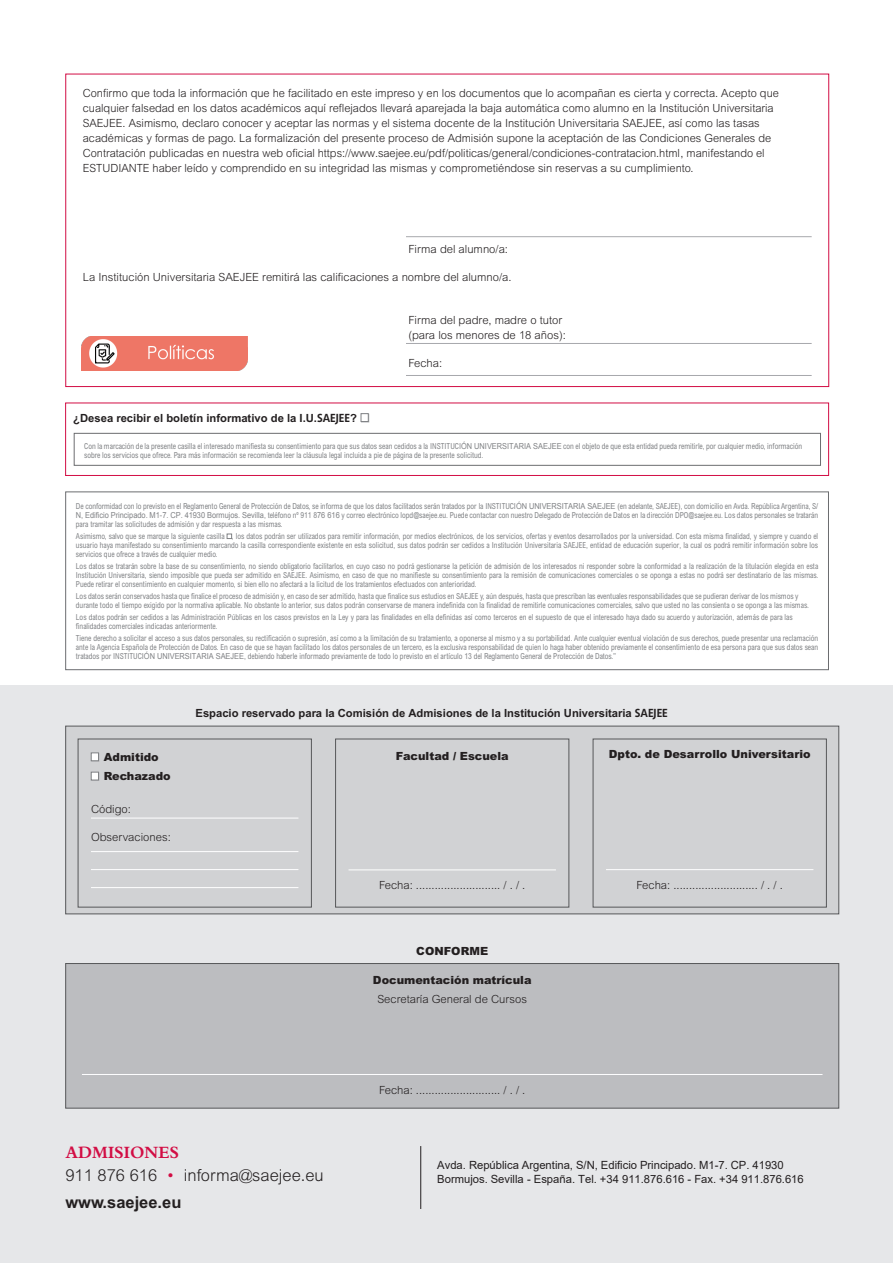
<style>
.page{position:relative;width:893px;height:1263px;background:#fff}
.page>*{position:absolute;margin:0;border:0;box-sizing:border-box;transform-origin:0 0}
.t1{font:700 18px "Bembo Std";color:#d20d44;scale:.95 1}
.t2{font:300 16.5px "Arial MT Pro";color:#231f20}
.t3{font:700 16.5px "Arial MT Pro";color:#231f20}
.t4{font:300 11.25px/15px "Arial MT Pro";color:#231f20}
.t5{font:700 11.25px "Arial MT Pro";color:#231f20}
.t6{font:11.25px "Arial";color:#231f20}
.t7{font:900 11.25px/19.2px "Arial MT Pro";color:#231f20}
.t8{font:condensed 8.25px/9px "Arial MT Pro";color:#808285;text-align:justify;scale:.9 1}
.s1{font-family:"Daxline Pro"}
.s2{font-family:"Arial";font-stretch:normal}
.s3{color:#d20d44}
</style>
<div class="page">
<div style="left:0;top:686px;width:893px;height:577px;background:#e6e7e9"></div>
<hr style="left:406px;top:236px;width:406px;height:1px;background:#a8a9ad">
<hr style="left:406px;top:343px;width:406px;height:1px;background:#a8a9ad">
<hr style="left:406px;top:375px;width:406px;height:1px;background:#a8a9ad">
<div style="left:65px;top:726px;width:774px;height:188px;background:#d1d2d4;border:1px solid #57585a"></div>
<hr style="left:91px;top:818px;width:207px;height:1px;background:#fff">
<hr style="left:91px;top:851px;width:207px;height:1px;background:#fff">
<hr style="left:91px;top:869px;width:207px;height:1px;background:#fff">
<hr style="left:91px;top:887px;width:207px;height:1px;background:#fff">
<div style="left:91px;top:753px;width:8px;height:8px;background:#fff;border:1px solid #808285"></div>
<div style="left:91px;top:772px;width:8px;height:9px;background:#9d9ea1"></div>
<div style="left:91px;top:772px;width:8px;height:8px;background:#fff;border:1px solid #808285"></div>
<div style="left:78px;top:739px;width:234px;height:168px;border:1px solid #57585a"></div>
<hr style="left:348px;top:869px;width:208px;height:1px;background:#fff">
<div style="left:335px;top:739px;width:234px;height:168px;border:1px solid #57585a"></div>
<hr style="left:606px;top:869px;width:207px;height:1px;background:#fff">
<div style="left:593px;top:739px;width:234px;height:168px;border:1px solid #57585a"></div>
<div style="left:65px;top:963px;width:774px;height:145px;background:#bcbdc0;border:1px solid #57585a"></div>
<hr style="left:82px;top:1074px;width:740px;height:1px;background:#fff">
<hr style="left:420px;top:1146px;width:1px;height:63px;background:#231f20">
<div style="left:65px;top:492px;width:764px;height:178px;border:1px solid #6c6d70"></div>
<svg style="left:227px;top:534px;width:5px;height:5px"></svg>
<div style="left:65px;top:403px;width:764px;height:73px;border:1px solid #d20d44"></div>
<div style="left:361px;top:414px;width:8px;height:8px;background:#8f9194"></div>
<div style="left:361px;top:413px;width:7px;height:9px;background:#fff;border:1px solid #808285"></div>
<div style="left:74px;top:433px;width:747px;height:32px;border:1px solid #6c6d70"></div>
<img style="left:82px;top:336px;width:165px;height:35px">
<p class="t4" style="left:83px;top:86px;width:698px">Confirmo que toda la información que he facilitado en este impreso y en los documentos que lo acompañan es cierta y correcta. Acepto que cualquier falsedad en los datos académicos aquí reflejados llevará aparejada la baja automática como alumno en la Institución Universitaria SAEJEE. Asimismo, declaro conocer y aceptar las normas y el sistema docente de la Institución Universitaria SAEJEE, así como las tasas académicas y formas de pago. La formalización del presente proceso de Admisión supone la aceptación de las Condiciones Generales de Contratación publicadas en nuestra web oficial https://www.saejee.eu/pdf/politicas/general/condiciones-contratacion.html, manifestando el ESTUDIANTE haber leído y comprendido en su integridad las mismas y comprometiéndose sin reservas a su cumplimiento.</p>
<h3 class="t4" style="left:408px;top:242px;width:101px">Firma del alumno/a:</h3>
<h3 class="t4" style="left:83px;top:270px;width:430px">La Institución Universitaria SAEJEE remitirá las calificaciones a nombre del alumno/a.</h3>
<h3 class="t4" style="left:408px;top:313px;width:159px">Firma del padre, madre o tutor (para los menores de 18 años):</h3>
<h3 class="t4" style="left:408px;top:356px;width:35px">Fecha:</h3>
<h3 class="t5" style="left:73px;top:412px;width:285px">¿Desea recibir el boletín informativo de la I.U.<span class="s1">SAEJEE</span>?</h3>
<p class="t8" style="left:84px;top:442px;width:799px">Con la marcación de la presente casilla el interesado manifiesta su consentimiento para que sus datos sean cedidos a la INSTITUCI<span class="s2">ÓN UNIVERSITARIA SAEJEE</span> con el objeto de que esta entidad pueda remitirle, por cualquier medio, información sobre los servicios que ofrece. Para más información se recomienda leer la cláusula legal incluida a pie de página de la presente solicitud.</p>
<p class="t8" style="left:76px;top:502px;width:826px">De conformidad con lo previsto en el Reglamento General de Protección de Datos, se informa de que los datos facilitados serán tratados por la INSTITUCI<span class="s2">ÓN UNIVERSITARIA SAEJEE</span> (en adelante, SAEJEE), con domicilio en Avda. República Argentina, S<span class="s2">/ N, Edificio Principado. M1-7. CP. 41930 Bormujos. Sevilla</span>, teléfono nº 911 8<span class="s2">76 616</span> y correo electrónico lopd@saejee.eu. Puede contactar con nuestro Delegado de Protección de Datos en la dirección DPO@saejee.eu. Los datos personales se tratarán para tramitar las solicitudes de admisión y dar respuesta a las mismas.</p>
<p class="t8" style="left:76px;top:532px;width:826px">Asimismo, salvo que se marque la siguiente casilla , los datos podrán ser utilizados para remitir información, por medios electrónicos, de los servicios, ofertas y eventos desarrollados por la universidad. Con esta misma finalidad, y siempre y cuando el usuario haya manifestado su consentimiento marcando la casilla correspondiente existente en esta solicitud, sus datos podrán ser cedidos a Institución Universitaria SAEJEE, entidad de educación superior, la cual os podrá remitir información sobre los servicios que ofrece a través de cualquier medio.</p>
<p class="t8" style="left:76px;top:562px;width:826px">Los datos se tratarán sobre la base de su consentimiento, no siendo obligatorio facilitarlos, en cuyo caso no podrá gestionarse la petición de admisión de los interesados ni responder sobre la conformidad a la realización de la titulación elegida en esta Institución Universitaria, siendo imposible que pueda ser admitido en SAEJEE. Asimismo, en caso de que no manifieste su consentimiento para la remisión de comunicaciones comerciales o se oponga a estas no podrá ser destinatario de las mismas.<br>Puede retirar el consentimiento en cualquier momento, si bien ello no afectará a la licitud de los tratamientos efectuados con anterioridad.</p>
<p class="t8" style="left:76px;top:591px;width:816px">Los datos serán conservados hasta que finalice el proceso de admisión y, en caso de ser admitido, hasta que finalice sus estudios en SAEJEE y, aún después, hasta que prescriban las eventuales responsabilidades que se pudieran derivar de los mismos y durante todo el tiempo exigido por la normativa aplicable. No obstante lo anterior, sus datos podrán conservarse de manera indefinida con la finalidad de remitirle comunicaciones comerciales, salvo que usted no las consienta o se oponga a las mismas.</p>
<p class="t8" style="left:76px;top:612px;width:798px">Los datos podrán ser cedidos a las Administración Públicas en los casos previstos en la Ley y para las finalidades en ella definidas así como terceros en el supuesto de que el interesado haya dado su acuerdo y autorización, además de para las finalidades comerciales indicadas anteriormente.</p>
<p class="t8" style="left:76px;top:633px;width:826px">Tiene derecho a solicitar el acceso a sus datos personales, su rectificación o supresión, así como a la limitación de su tratamiento, a oponerse al mismo y a su portabilidad. Ante cualquier eventual violación de sus derechos, puede presentar una reclamación ante la Agencia Española de Protección de Datos. En caso de que se hayan facilitado los datos personales de un tercero, es la exclusiva responsabilidad de quien lo haga haber obtenido previamente el consentimiento de esa persona para que sus datos sean tratados por INSTITUCI<span class="s2">ÓN UNIVERSITARIA SAEJEE</span>, debiendo haberle informado previamente de todo lo previsto en el artículo 13 del Reglamento General de Protección de Datos.”</p>
<h3 class="t7" style="left:104px;top:747px;width:68px">Admitido<br>Rechazado</h3>
<h3 class="t4" style="left:91px;top:802px;width:42px">Código:</h3>
<h3 class="t4" style="left:91px;top:830px;width:81px">Observaciones:</h3>
<h3 class="t5" style="left:195px;top:707px;width:474px">Espacio reservado para la Comisión de Admisiones de la Institución Universitaria <span class="s1">SAEJEE</span></h3>
<h3 class="t7" style="left:396px;top:747px;width:114px">Facultad / Escuela</h3>
<h3 class="t4" style="left:379px;top:878px;width:148px">Fecha: ........................... / . / .</h3>
<h3 class="t7" style="left:416px;top:941px;width:73px">CONFORME</h3>
<h3 class="t7" style="left:373px;top:970px;width:160px">Documentación matrícula</h3>
<h3 class="t4" style="left:377px;top:992px;width:151px">Secretaría General de Cursos</h3>
<h3 class="t7" style="left:609px;top:745px;width:203px">Dpto. de Desarrollo Universitario</h3>
<h3 class="t4" style="left:636px;top:878px;width:148px">Fecha: ........................... / . / .</h3>
<h1 class="t1" style="left:65px;top:1142px;width:121px">ADMISIONES</h1>
<h3 class="t4" style="left:379px;top:1083px;width:148px">Fecha: ........................... / . / .</h3>
<h3 class="t6" style="left:437px;top:1159px;width:348px">Avda. República Argentina, S/N, Edificio Principado. M1-7. CP. 41930</h3>
<h2 class="t2" style="left:65px;top:1165px;width:260px">911 876 616 <span class="s3">•</span> informa@saejee.eu</h2>
<h3 class="t6" style="left:437px;top:1173px;width:368px">Bormujos. Sevilla - España. Tel. +34 911.876.616 - Fax. +34 911.876.616</h3>
<h2 class="t3" style="left:65px;top:1192px;width:117px">www.saejee.eu</h2>
</div>
